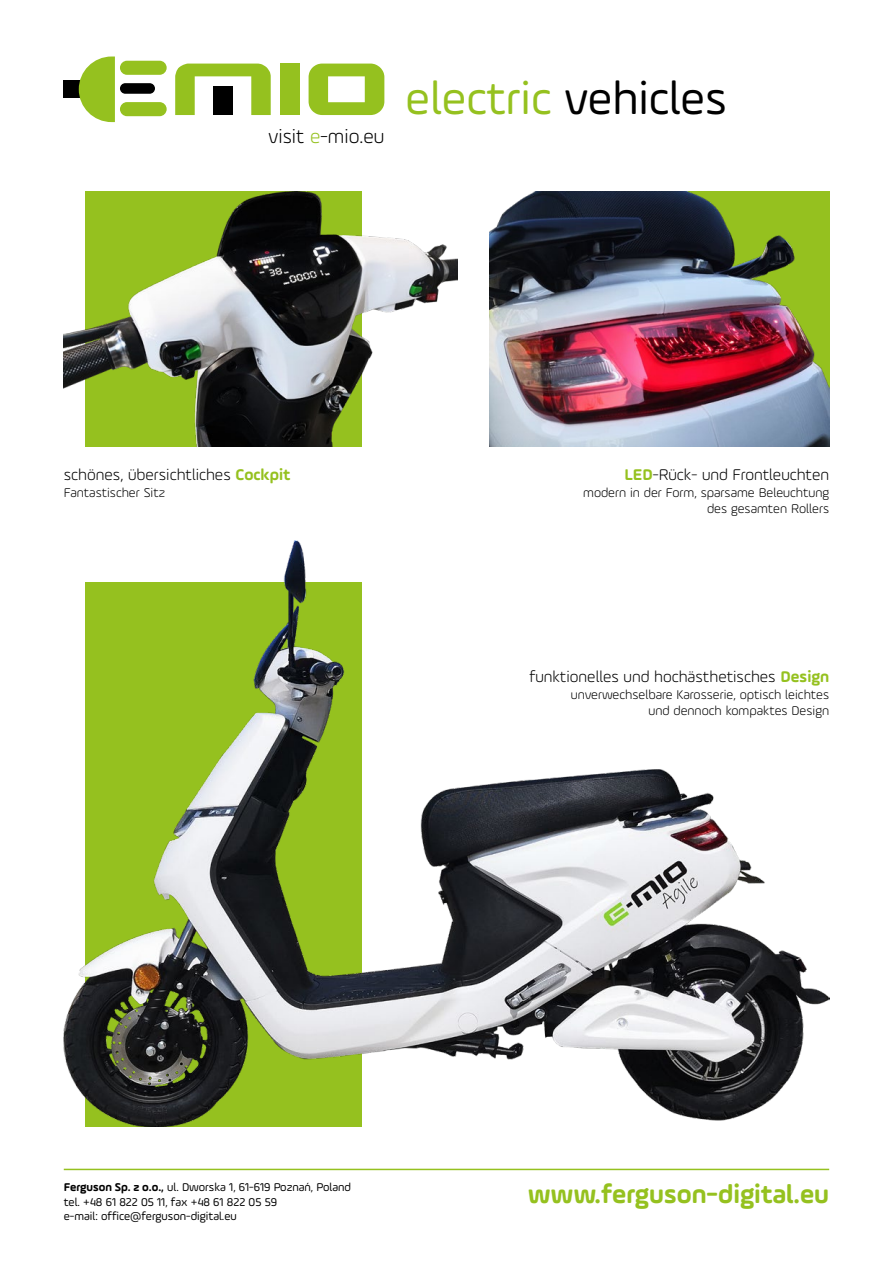
<style>
.page{position:relative;width:893px;height:1263px;background:#fff}
.page>*{position:absolute;margin:0;border:0;box-sizing:border-box;transform-origin:0 0}
.t1{font:48px "Ample Soft";color:#95c11f}
.t2{font:700 27px "Ample Soft";color:#95c11f}
.t3{font:300 20.55px "Ample Soft";color:#000}
.t4{font:300 16.5px "Ample Soft";color:#000}
.t5{font:300 13.5px/16.2px "Ample Soft";color:#000;text-align:right}
.t6{font:12px/14.4px "Ample Soft";color:#000}
.s1{color:#95c11f}
.s2{color:#000}
.s3{font-weight:700;color:#95c11f}
.s4{font-weight:700}
</style>
<div class="page">
<hr style="left:64px;top:1169px;width:765px;height:1px;background:#95c11f">
<img style="left:489px;top:191px;width:340px;height:255px">
<img style="left:64px;top:191px;width:394px;height:255px">
<img style="left:64px;top:540px;width:765px;height:586px">
<svg style="left:175px;top:64px;width:96px;height:51px"></svg>
<div style="left:280px;top:64px;width:19px;height:51px;background:#95c11f"></div>
<svg style="left:309px;top:64px;width:75px;height:51px"></svg>
<div style="left:213px;top:87px;width:20px;height:28px;background:#000"></div>
<div style="left:64px;top:80px;width:41px;height:18px;background:#000"></div>
<svg style="left:79px;top:57px;width:36px;height:65px"></svg>
<div style="left:120px;top:61px;width:47px;height:14px;background:#95c11f;border-radius:7px"></div>
<div style="left:120px;top:102px;width:47px;height:14px;background:#95c11f;border-radius:7px"></div>
<div style="left:120px;top:83px;width:35px;height:11px;background:#000;border-radius:5px"></div>
<h3 class="t3" style="left:268px;top:124px;width:118px">visit <span class="s1">e</span>-mio.eu</h3>
<h1 class="t1" style="left:406px;top:70px;width:323px">electric <span class="s2">vehicles</span></h1>
<p class="t4" style="left:64px;top:465px;width:228px">schönes, übersichtliches <span class="s3">Cockpit</span></p>
<p class="t5" style="left:64px;top:484px;width:103px">Fantastischer Sitz</p>
<p class="t4" style="left:624px;top:465px;width:206px"><span class="s3">LED</span>-Rück- und Frontleuchten</p>
<p class="t5" style="left:583px;top:484px;width:247px">modern in der Form, sparsame Beleuchtung des gesamten Rollers</p>
<p class="t4" style="left:529px;top:667px;width:301px">funktionelles und hochästhetisches <span class="s3">Design</span></p>
<p class="t5" style="left:571px;top:686px;width:260px">unverwechselbare Karosserie, optisch leichtes und dennoch kompaktes Design</p>
<p class="t6" style="left:64px;top:1180px;width:289px"><span class="s4">Ferguson Sp. z o.o.,</span> ul. Dworska 1, 61-619 Poznań, Poland tel. +48 61 822 05 11, fax +48 61 822 05 59<br>e-mail: office@ferguson-digital.eu</p>
<h2 class="t2" style="left:528px;top:1177px;width:303px">www.ferguson-digital.eu</h2>
</div>
